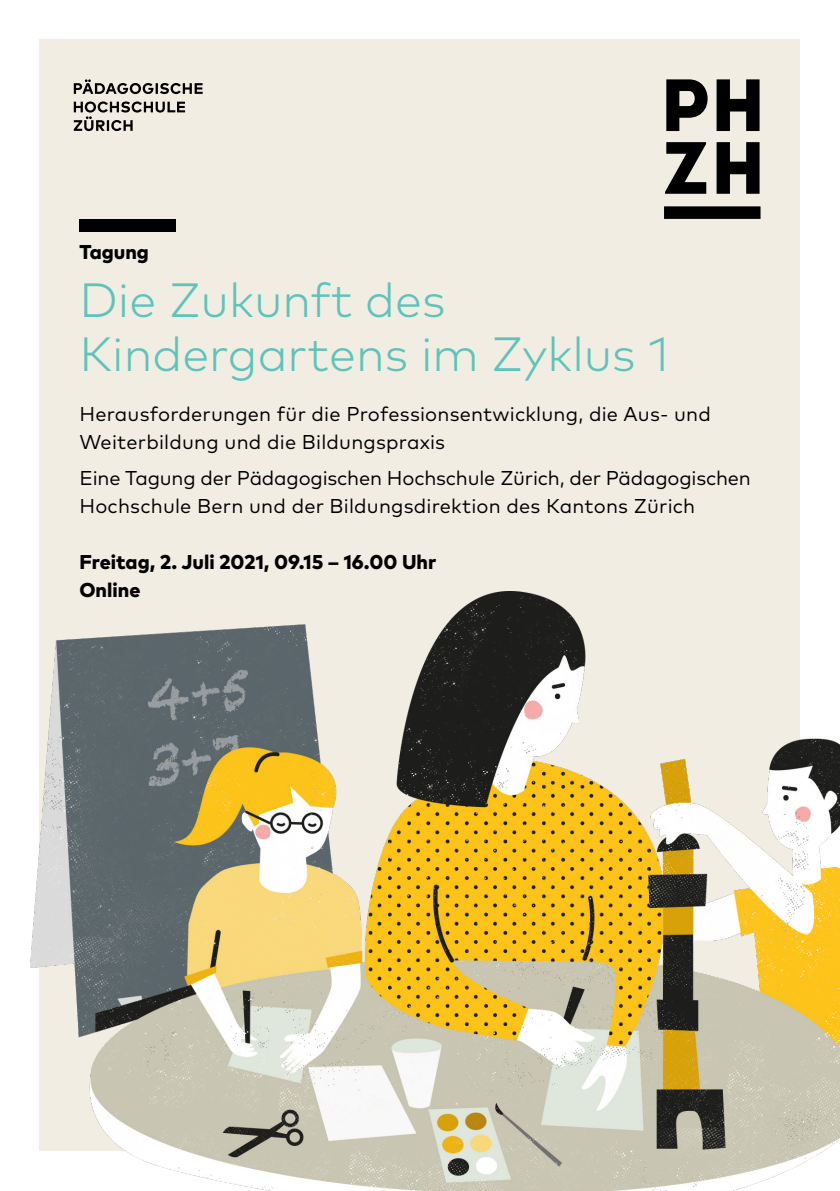
<style>
.page{position:relative;width:840px;height:1191px;background:#fff}
.page>*{position:absolute;margin:0;border:0;box-sizing:border-box;transform-origin:0 0}
.t1{font:300 48px/54px "Mark OT";color:#5ec3ba}
.t2{font:20px/28px "Mark OT";letter-spacing:-.01em;color:#000}
.t3{font:20px/28px "Mark OT";letter-spacing:.01em;color:#000}
.t4{font:800 20px/28px "Mark OT";color:#000}
</style>
<div class="page">
<div style="left:40px;top:40px;width:759px;height:1111px;background:#f1ede3"></div>
<img style="left:31px;top:592px;width:808px;height:599px">
<div style="left:79px;top:219px;width:97px;height:13px;background:#000"></div>
<svg style="left:664px;top:79px;width:96px;height:140px"></svg>
<svg style="left:74px;top:79px;width:128px;height:52px"></svg>
<p class="t4" style="left:79px;top:237px;width:71px">Tagung</p>
<h1 class="t1" style="left:79px;top:273px;width:590px">Die Zukunft des<br>Kindergartens im Zyklus 1</h1>
<p class="t3" style="left:79px;top:400px;width:632px">Herausforderungen für die Professionsentwicklung, die Aus- und<br>Weiterbildung und die Bildungspraxis</p>
<p class="t2" style="left:79px;top:464px;width:672px">Eine Tagung der Pädagogischen Hochschule Zürich, der Pädagogischen<br>Hochschule Bern und der Bildungsdirektion des Kantons Zürich</p>
<p class="t4" style="left:79px;top:547px;width:358px">Freitag, 2. Juli 2021, 09.15 – 16.00 Uhr<br>Online</p>
</div>
